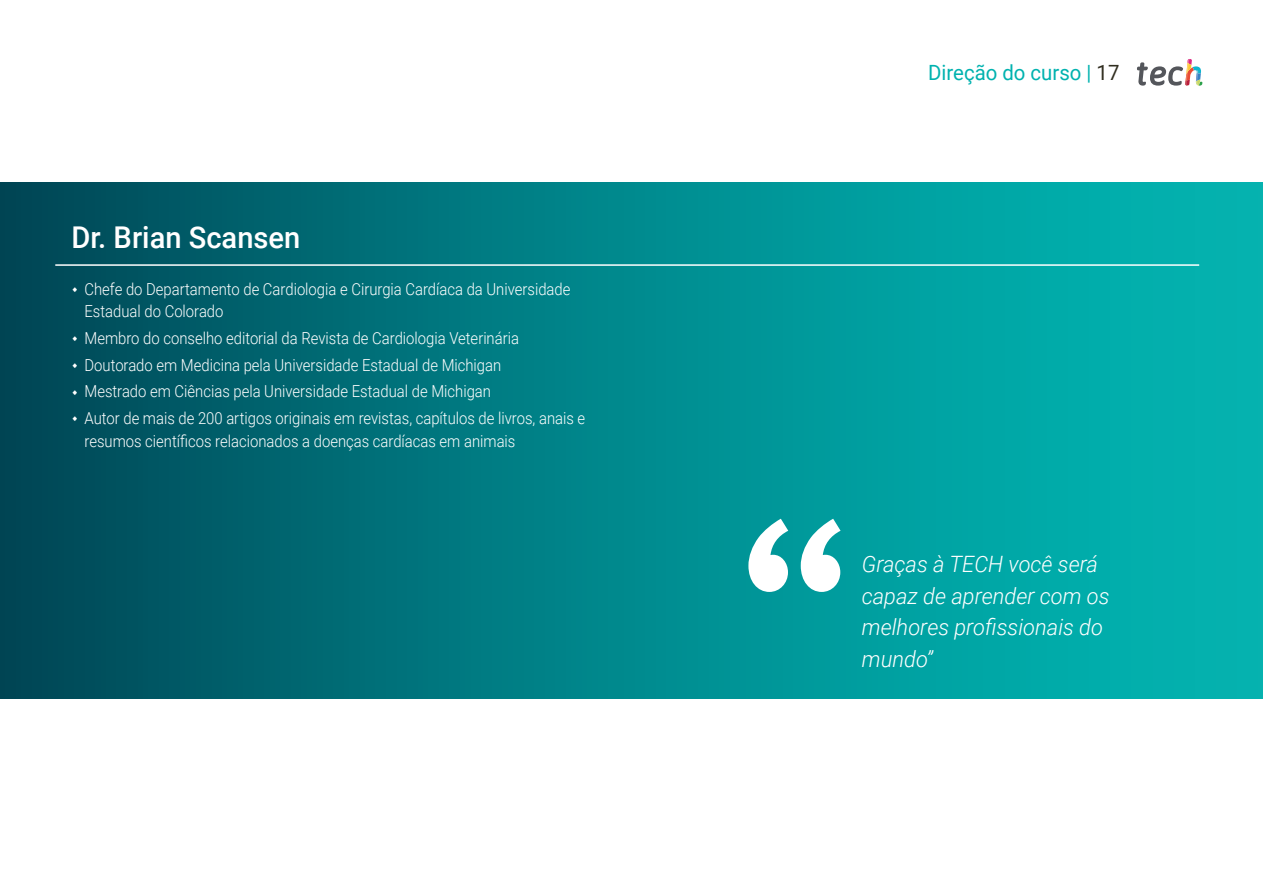
<style>
.page{position:relative;width:1263px;height:893px;background:#fff}
.page>*{position:absolute;margin:0;border:0;box-sizing:border-box;transform-origin:0 0}
.t1{font:500 30px "Roboto";color:#fff}
.t2{font:italic 300 22.5px/31.5px "Roboto";color:#fff}
.t3{font:21px "Roboto";color:#00b2af}
.t4{font:300 16.5px/26.7px "Roboto";color:#fff;scale:.9 1}
.s1{color:#312e20}
</style>
<div class="page">
<div style="left:0;top:182px;width:1263px;height:516px;background:linear-gradient(to right,#004c5a,#02bfba)"></div>
<svg style="left:748px;top:519px;width:92px;height:73px"></svg>
<svg style="left:1137px;top:59px;width:65px;height:27px"></svg>
<hr style="left:55px;top:264px;width:1144px;height:2px;background:#fff">
<svg style="left:73px;top:287px;width:4px;height:5px"></svg>
<svg style="left:73px;top:336px;width:4px;height:5px"></svg>
<svg style="left:73px;top:363px;width:4px;height:5px"></svg>
<svg style="left:73px;top:390px;width:4px;height:5px"></svg>
<svg style="left:73px;top:416px;width:4px;height:5px"></svg>
<h1 class="t1" style="left:71px;top:216px;width:230px">Dr. Brian Scansen</h1>
<p class="t4" style="left:85px;top:277px;width:541px;line-height:22.5px">Chefe do Departamento de Cardiologia e Cirurgia Cardíaca da Universidade<br>Estadual do Colorado</p>
<p class="t4" style="left:85px;top:324px;width:558px">Membro do conselho editorial da Revista de Cardiologia Veterinária Doutorado em Medicina pela Universidade Estadual de Michigan<br>Mestrado em Ciências pela Universidade Estadual de Michigan<br>Autor de mais de 200 artigos originais em revistas, capítulos de livros, anais e</p>
<p class="t4" style="left:85px;top:427px;width:480px">resumos científicos relacionados a doenças cardíacas em animais</p>
<p class="t3" style="left:928px;top:57px;width:193px">Direção do curso | <span class="s1">17</span></p>
<h2 class="t2" style="left:862px;top:548px;width:249px">Graças à TECH você será capaz de aprender com os melhores profissionais do mundo”</h2>
</div>
